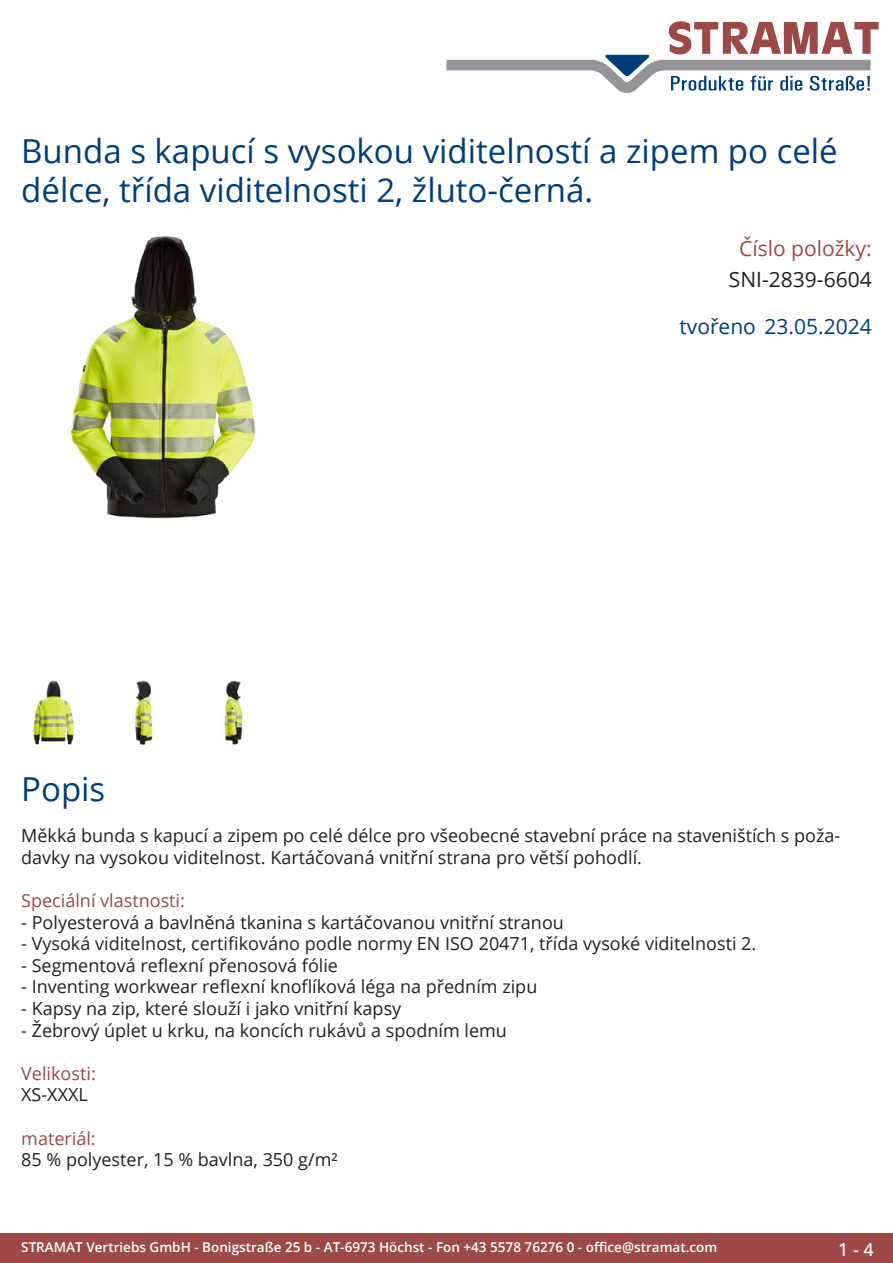
<style>
.page{position:relative;width:893px;height:1263px;background:#fff}
.page>*{position:absolute;margin:0;border:0;box-sizing:border-box;transform-origin:0 0}
.Produkttitel{font:33px/39.6px "Open Sans";color:#003d78}
.Erstellungsdatum{font:21px "Open Sans";color:#003d78}
.TechDaten_Überschrif{font:21px "Open Sans";color:#9c4948}
.TechDaten_Inhalt{font:21px "Open Sans";color:#231f20}
.Beschreibung_Text{font:18px/21.6px "Open Sans";color:#231f20}
.Beschreibung_Text-2{font:18px/21.6px "Open Sans";color:#9c4948}
.t1{font:500 18px "Open Sans";color:#fff}
.t2{font:600 13.5px "Open Sans";color:#fff}
.s1{color:#231f20}
.s2{color:#9c4948}
</style>
<div class="page">
<div style="left:0;top:1233px;width:893px;height:30px;background:#9c4948"></div>
<svg style="left:446px;top:21px;width:433px;height:72px"></svg>
<img style="left:70px;top:236px;width:186px;height:283px">
<img style="left:33px;top:680px;width:41px;height:64px">
<img style="left:134px;top:680px;width:19px;height:64px">
<img style="left:224px;top:680px;width:19px;height:64px">
<p class="Produkttitel" style="left:21px;top:130px;width:818px">Bunda s kapucí s vysokou viditelností a zipem po celé délce, třída viditelnosti 2, žluto-černá.</p>
<p class="TechDaten_Überschrif" style="left:739px;top:234px;width:134px">Číslo položky:</p>
<p class="TechDaten_Inhalt" style="left:729px;top:265px;width:144px">SNI-2839-6604</p>
<p class="Erstellungsdatum" style="left:679px;top:312px;width:194px">tvořeno 23.05.2024</p>
<p class="Produkttitel" style="left:21px;top:768px;width:86px">Popis</p>
<p class="Beschreibung_Text" style="left:21px;top:824px;width:819px">Měkká bunda s kapucí a zipem po celé délce pro všeobecné stavební práce na staveništích s poža&shy;davky na vysokou viditelnost. Kartáčovaná vnitřní strana pro větší pohodlí.</p>
<p class="Beschreibung_Text-2" style="left:21px;top:889px;width:165px">Speciální vlastnosti:</p>
<p class="Beschreibung_Text" style="left:21px;top:911px;width:544px">- Polyesterová a bavlněná tkanina s kartáčovanou vnitřní stranou</p>
<p class="Beschreibung_Text" style="left:21px;top:932px;width:737px">- Vysoká viditelnost, certifikováno podle normy EN ISO 20471, třída vysoké viditelnosti 2.</p>
<p class="Beschreibung_Text" style="left:21px;top:954px;width:318px">- Segmentová reflexní přenosová fólie</p>
<p class="Beschreibung_Text" style="left:21px;top:975px;width:518px">- Inventing workwear reflexní knoflíková léga na předním zipu</p>
<p class="Beschreibung_Text" style="left:21px;top:997px;width:382px">- Kapsy na zip, které slouží i jako vnitřní kapsy</p>
<p class="Beschreibung_Text" style="left:21px;top:1019px;width:487px">- Žebrový úplet u krku, na koncích rukávů a spodním lemu</p>
<p class="Beschreibung_Text-2" style="left:21px;top:1062px;width:76px">Velikosti:<br><span class="s1">XS-XXXL</span></p>
<p class="Beschreibung_Text" style="left:21px;top:1127px;width:318px"><span class="s2">materiál:<br></span>85 % polyester, 15 % bavlna, 350 g/m²</p>
<p class="t2" style="left:21px;top:1238px;width:698px">STRAMAT Vertriebs GmbH - Bonigstraße 25 b - AT-6973 Höchst - Fon +43 5578 76276 0 - office@stramat.com</p>
<p class="t1" style="left:838px;top:1237px;width:37px">1 - 4</p>
</div>
